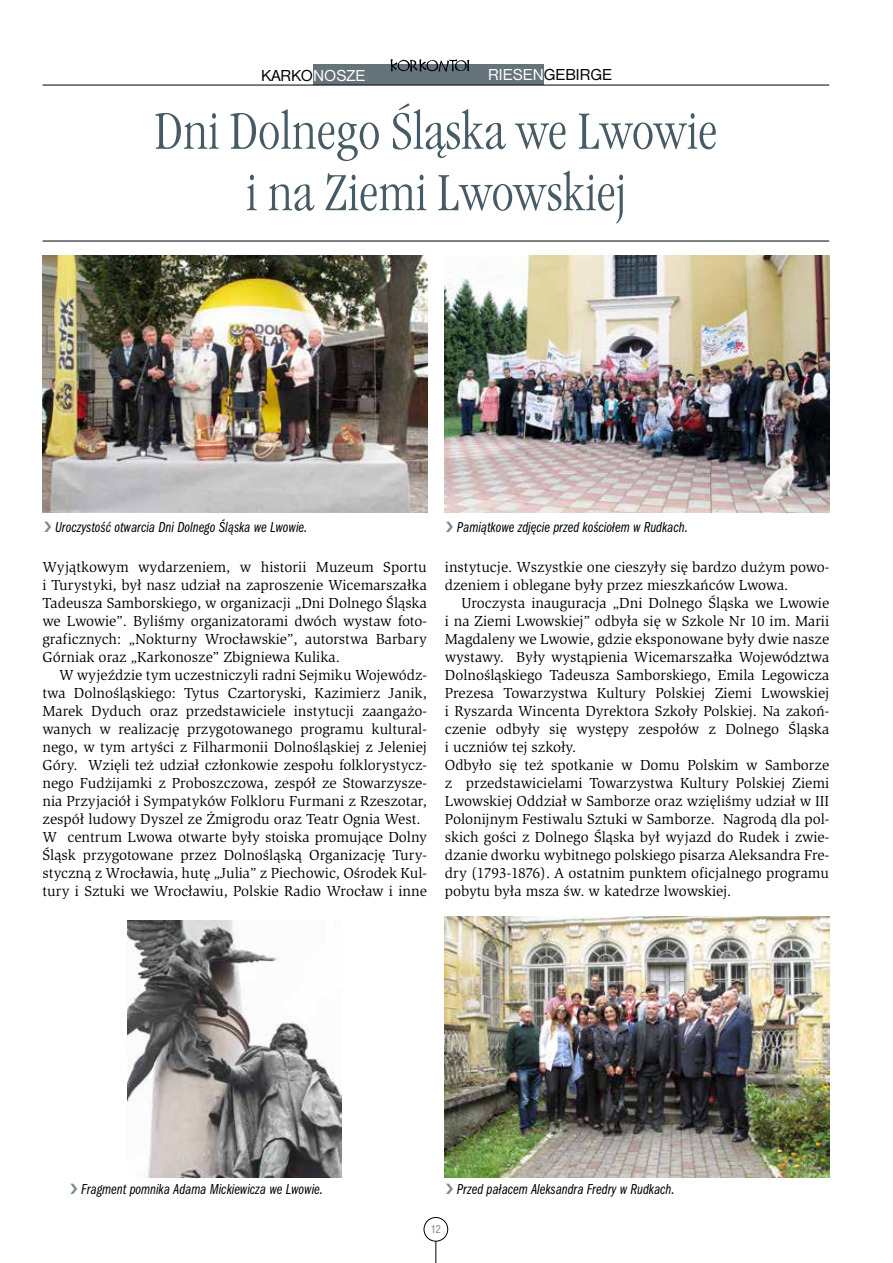
<style>
.page{position:relative;width:893px;height:1263px;background:#fff}
.page>*{position:absolute;margin:0;border:0;box-sizing:border-box;transform-origin:0 0}
.t1{font:52.5px/61.5px "Garamond Itc TCE Ligh Cond";letter-spacing:-.01em;color:#465b65;text-align:center}
.t2{font:16.5px "Nimbus San DCE";color:#000}
.t3{font:15px/18px "Slimbach Itc TCE";color:#000}
.t4{font:15px "Franklin Got Itc TCE Book Comp Ital";color:#000}
.t5{font:condensed 12px "Nimbus San DCE";color:#878787}
.s1{color:#fff}
</style>
<div class="page">
<div style="left:313px;top:64px;width:231px;height:21px;background:#65737a"></div>
<svg style="left:391px;top:59px;width:79px;height:13px"></svg>
<div style="left:424px;top:1217px;width:24px;height:24px;border:1px solid #000;border-radius:50%"></div>
<svg style="left:435px;top:1241px;width:1px;height:22px"></svg>
<hr style="left:43px;top:85px;width:786px;height:1px;background:#000">
<hr style="left:43px;top:241px;width:786px;height:1px;background:#000">
<img style="left:43px;top:255px;width:384px;height:257px">
<img style="left:128px;top:920px;width:214px;height:258px">
<img style="left:444px;top:255px;width:385px;height:257px">
<img style="left:444px;top:916px;width:385px;height:262px">
<p class="t2" style="left:261px;top:66px;width:106px">KARKO<span class="s1">NOSZE</span></p>
<p class="t2" style="left:488px;top:66px;width:125px"><span class="s1">RIESEN</span>GEBIRGE</p>
<h1 class="t1" style="left:154px;top:101px;width:565px">Dni Dolnego Śląska we Lwowie i na Ziemi Lwowskiej</h1>
<p class="t4" style="left:55px;top:519px;width:254px">Uroczystość otwarcia Dni Dolnego Śląska we Lwowie.</p>
<p class="t4" style="left:457px;top:519px;width:233px">Pamiątkowe zdjęcie przed kościołem w Rudkach.</p>
<p class="t3" style="left:43px;top:558px;width:386px;text-align:justify">Wyjątkowym wydarzeniem, w historii Muzeum Sportu i Turystyki, był nasz udział na zaproszenie Wicemarszałka Tadeusza Samborskiego, w organizacji „Dni Dolnego Śląska we Lwowie”. Byliśmy organizatorami dwóch wystaw foto&shy;graficznych: „Nokturny Wrocławskie”, autorstwa Barbary Górniak oraz „Karkonosze” Zbigniewa Kulika.</p>
<p class="t3" style="left:43px;top:666px;width:386px;text-indent:17px">W wyjeździe tym uczestniczyli radni Sejmiku Wojewódz&shy;twa Dolnośląskiego: Tytus Czartoryski, Kazimierz Janik, Marek Dyduch oraz przedstawiciele instytucji zaangażo&shy;wanych w realizację przygotowanego programu kultural&shy;nego, w tym artyści z Filharmonii Dolnośląskiej z Jeleniej Góry. Wzięli też udział członkowie zespołu folklorystycz&shy;nego Fudżijamki z Proboszczowa, zespół ze Stowarzysze&shy;nia Przyjaciół i Sympatyków Folkloru Furmani z Rzeszotar, zespół ludowy Dyszel ze Żmigrodu oraz Teatr Ognia West.<br>W centrum Lwowa otwarte były stoiska promujące Dolny Śląsk przygotowane przez Dolnośląską Organizację Tury&shy;styczną z Wrocławia, hutę „Julia” z Piechowic, Ośrodek Kul&shy;tury i Sztuki we Wrocławiu, Polskie Radio Wrocław i inne</p>
<p class="t3" style="left:445px;top:558px;width:386px">instytucje. Wszystkie one cieszyły się bardzo dużym powo&shy;dzeniem i oblegane były przez mieszkańców Lwowa.</p>
<p class="t3" style="left:445px;top:594px;width:386px;text-indent:17px">Uroczysta inauguracja „Dni Dolnego Śląska we Lwowie i na Ziemi Lwowskiej” odbyła się w Szkole Nr 10 im. Marii Magdaleny we Lwowie, gdzie eksponowane były dwie nasze wystawy. Były wystąpienia Wicemarszałka Województwa Dolnośląskiego Tadeusza Samborskiego, Emila Legowicza Prezesa Towarzystwa Kultury Polskiej Ziemi Lwowskiej i Ryszarda Wincenta Dyrektora Szkoły Polskiej. Na zakoń&shy;czenie odbyły się występy zespołów z Dolnego Śląska i uczniów tej szkoły.<br>Odbyło się też spotkanie w Domu Polskim w Samborze z przedstawicielami Towarzystwa Kultury Polskiej Ziemi Lwowskiej Oddział w Samborze oraz wzięliśmy udział w III Polonijnym Festiwalu Sztuki w Samborze. Nagrodą dla pol&shy;skich gości z Dolnego Śląska był wyjazd do Rudek i zwie&shy;dzanie dworku wybitnego polskiego pisarza Aleksandra Fre&shy;dry (1793-1876). A ostatnim punktem oficjalnego programu pobytu była msza św. w katedrze lwowskiej.</p>
<p class="t4" style="left:81px;top:1181px;width:243px">Fragment pomnika Adama Mickiewicza we Lwowie.</p>
<p class="t4" style="left:457px;top:1181px;width:219px">Przed pałacem Aleksandra Fredry w Rudkach.</p>
<p class="t5" style="left:431px;top:1223px;width:12px">12</p>
</div>
